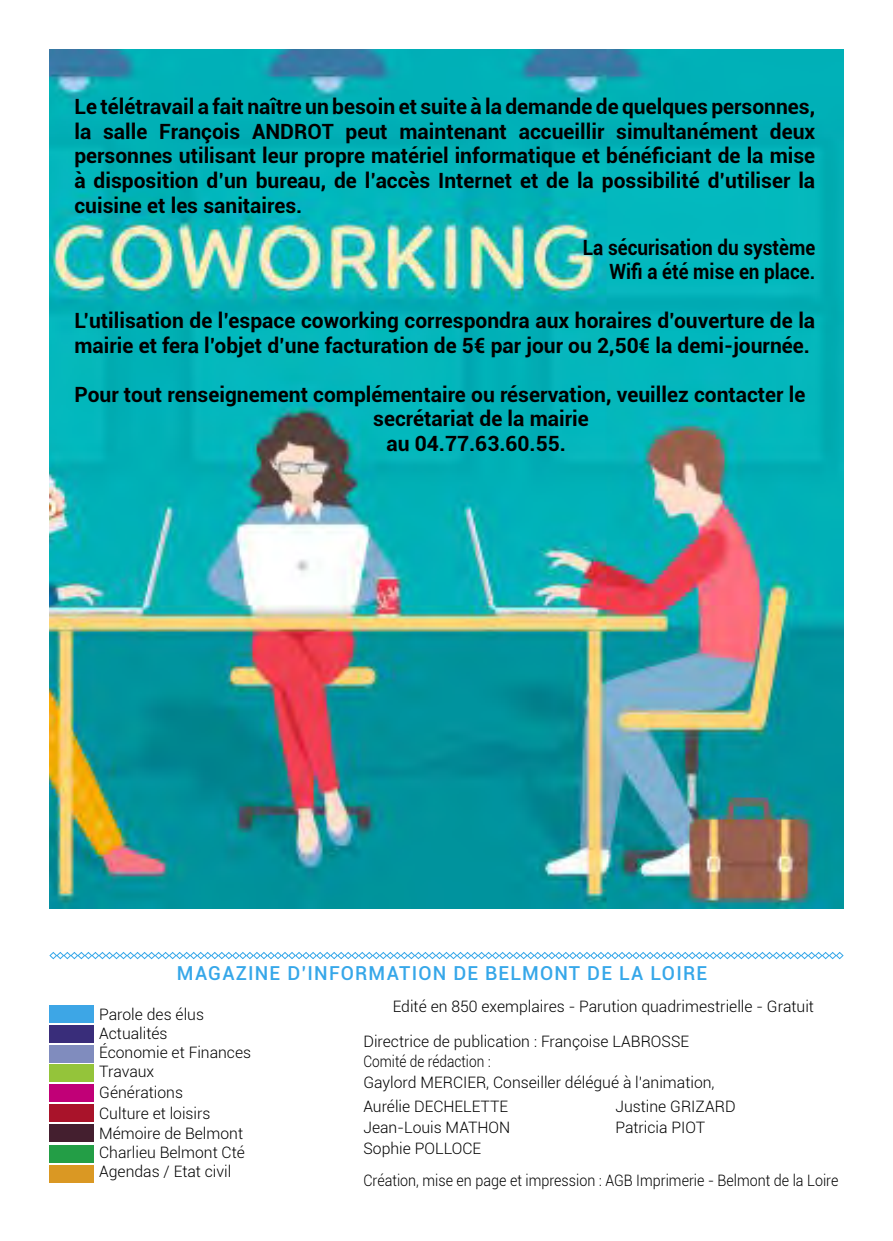
<style>
.page{position:relative;width:893px;height:1241px;background:#fff}
.page>*{position:absolute;margin:0;border:0;box-sizing:border-box;transform-origin:0 0}
.t1{font:700 21px/24.5px "Roboto";color:#000;text-align:justify}
.t2{font:700 21px/24.5px "Roboto";color:#000;text-align:right;scale:.9 1}
.t3{font:500 19.25px "Roboto";letter-spacing:.06em;color:#36a7e9}
.t4{font:300 15.75px/19.2px "Roboto";color:#000}
</style>
<div class="page">
<img style="left:50px;top:50px;width:793px;height:858px">
<div style="left:50px;top:1005px;width:44px;height:17px;background:#3da6e6"></div>
<div style="left:50px;top:1124px;width:44px;height:17px;background:#441f2f"></div>
<div style="left:50px;top:1024px;width:44px;height:18px;background:#392d7a"></div>
<div style="left:50px;top:1165px;width:44px;height:17px;background:#da9823"></div>
<div style="left:50px;top:1044px;width:44px;height:18px;background:#808cbe"></div>
<div style="left:50px;top:1144px;width:44px;height:17px;background:#239e46"></div>
<div style="left:50px;top:1064px;width:44px;height:17px;background:#94c43a"></div>
<div style="left:50px;top:1084px;width:44px;height:17px;background:#c10077"></div>
<div style="left:50px;top:1104px;width:44px;height:17px;background:#a9132a"></div>
<svg style="left:49px;top:952px;width:795px;height:7px"></svg>
<p class="t1" style="left:74px;top:94px;width:742px">Le télétravail a fait naître un besoin et suite à la demande de quelques personnes, la salle François ANDROT peut maintenant accueillir simultanément deux personnes utilisant leur propre matériel informatique et bénéficiant de la mise à disposition d’un bureau, de l’accès Internet et de la possibilité d’utiliser la cuisine et les sanitaires.</p>
<p class="t2" style="left:583px;top:234px;width:260px">La sécurisation du système<br>Wifi a été mise en place.</p>
<p class="t1" style="left:74px;top:307px;width:742px">L’utilisation de l’espace coworking correspondra aux horaires d’ouverture de la mairie et fera l’objet d’une facturation de 5€ par jour ou 2,50€ la demi-journée.</p>
<p class="t1" style="left:74px;top:381px;width:732px">Pour tout renseignement complémentaire ou réservation, veuillez contacter le</p>
<p class="t1" style="left:373px;top:405px;width:217px">secrétariat de la mairie</p>
<p class="t1" style="left:386px;top:430px;width:181px">au 04.77.63.60.55.</p>
<p class="t3" style="left:177px;top:959px;width:532px">MAGAZINE D’INFORMATION DE BELMONT DE LA LOIRE</p>
<p class="t4" style="left:99px;top:1003px;width:153px">Parole des élus<br>Actualités<br>Économie et Finances<br>Travaux</p>
<p class="t4" style="left:99px;top:1081px;width:113px;line-height:21px">Générations<br>Culture et loisirs</p>
<p class="t4" style="left:99px;top:1122px;width:147px;text-align:justify">Mémoire de Belmont Charlieu Belmont Cté Agendas / Etat civil</p>
<p class="t4" style="left:393px;top:996px;width:423px">Edité en 850 exemplaires - Parution quadrimestrielle - Gratuit</p>
<p class="t4" style="left:363px;top:1031px;width:327px">Directrice de publication : Françoise LABROSSE<br>Comité de rédaction :</p>
<p class="t4" style="left:363px;top:1069px;width:353px;line-height:24.5px">Gaylord MERCIER, Conseiller délégué à l’animation,<br>Aurélie DECHELETTE</p>
<p class="t4" style="left:615px;top:1096px;width:122px">Justine GRIZARD</p>
<p class="t4" style="left:363px;top:1117px;width:148px">Jean-Louis MATHON</p>
<p class="t4" style="left:615px;top:1117px;width:91px">Patricia PIOT</p>
<p class="t4" style="left:363px;top:1132px;width:476px;line-height:31.5px">Sophie POLLOCE<br>Création, mise en page et impression : AGB Imprimerie - Belmont de la Loire</p>
</div>
